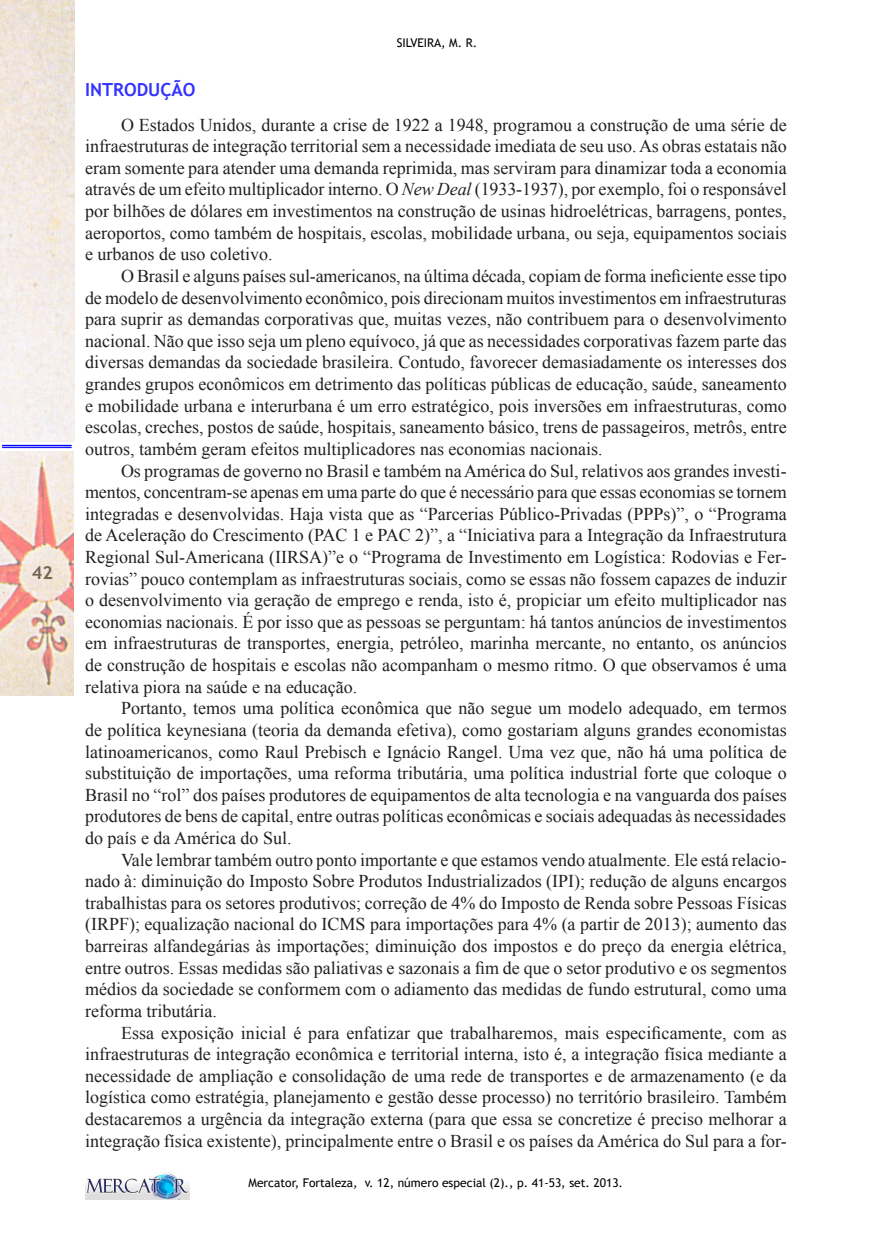
<style>
.page{position:relative;width:893px;height:1234px;background:#fff}
.page>*{position:absolute;margin:0;border:0;box-sizing:border-box;transform-origin:0 0}
.t1{font:18px/21.6px "Times New Roman";color:#231f20;text-align:justify}
.SUBTÍTULO_1{font:700 18px "Trebuchet MS";color:#33f}
.t2{font:700 18px "Trebuchet MS";color:#000}
.t3{font:12px "Trebuchet MS";color:#000}
.s1{font-style:italic}
</style>
<div class="page">
<img style="left:85px;top:1172px;width:105px;height:27px">
<img style="left:0;top:451px;width:74px;height:244px">
<img style="left:0;top:0;width:74px;height:442px">
<hr style="left:2px;top:445px;width:70px;height:1px;background:#00f">
<hr style="left:2px;top:447px;width:70px;height:1px;background:#00f">
<p class="t2" style="left:32px;top:561px;width:23px">42</p>
<p class="t3" style="left:397px;top:36px;width:82px">SILVEIRA, M. R.</p>
<p class="SUBTÍTULO_1" style="left:85px;top:79px;width:112px">INTRODUÇÃO</p>
<p class="t1" style="left:85px;top:113px;width:703px;text-indent:36px">O Estados Unidos, durante a crise de 1922 a 1948, programou a construção de uma série de infraestruturas de integração territorial sem a necessidade imediata de seu uso. As obras estatais não eram somente para atender uma demanda reprimida, mas serviram para dinamizar toda a economia através de um efeito multiplicador interno. O <span class="s1">New Deal</span> (1933-1937), por exemplo, foi o responsável por bilhões de dólares em investimentos na construção de usinas hidroelétricas, barragens, pontes, aeroportos, como também de hospitais, escolas, mobilidade urbana, ou seja, equipamentos sociais e urbanos de uso coletivo.</p>
<p class="t1" style="left:85px;top:265px;width:703px;text-indent:36px">O Brasil e alguns países sul-americanos, na última década, copiam de forma ineficiente esse tipo de modelo de desenvolvimento econômico, pois direcionam muitos investimentos em infraestruturas para suprir as demandas corporativas que, muitas vezes, não contribuem para o desenvolvimento nacional. Não que isso seja um pleno equívoco, já que as necessidades corporativas fazem parte das diversas demandas da sociedade brasileira. Contudo, favorecer demasiadamente os interesses dos grandes grupos econômicos em detrimento das políticas públicas de educação, saúde, saneamento e mobilidade urbana e interurbana é um erro estratégico, pois inversões em infraestruturas, como escolas, creches, postos de saúde, hospitais, saneamento básico, trens de passageiros, metrôs, entre outros, também geram efeitos multiplicadores nas economias nacionais.</p>
<p class="t1" style="left:85px;top:459px;width:703px;text-indent:36px">Os programas de governo no Brasil e também na América do Sul, relativos aos grandes investi&shy;mentos, concentram-se apenas em uma parte do que é necessário para que essas economias se tornem integradas e desenvolvidas. Haja vista que as “Parcerias Público-Privadas (PPPs)”, o “Programa de Aceleração do Crescimento (PAC 1 e PAC 2)”, a “Iniciativa para a Integração da Infraestrutura Regional Sul-Americana (IIRSA)”e o “Programa de Investimento em Logística: Rodovias e Fer&shy;rovias” pouco contemplam as infraestruturas sociais, como se essas não fossem capazes de induzir o desenvolvimento via geração de emprego e renda, isto é, propiciar um efeito multiplicador nas economias nacionais. É por isso que as pessoas se perguntam: há tantos anúncios de investimentos em infraestruturas de transportes, energia, petróleo, marinha mercante, no entanto, os anúncios de construção de hospitais e escolas não acompanham o mesmo ritmo. O que observamos é uma relativa piora na saúde e na educação.</p>
<p class="t1" style="left:85px;top:697px;width:703px;text-indent:36px">Portanto, temos uma política econômica que não segue um modelo adequado, em termos de política keynesiana (teoria da demanda efetiva), como gostariam alguns grandes economistas latinoamericanos, como Raul Prebisch e Ignácio Rangel. Uma vez que, não há uma política de substituição de importações, uma reforma tributária, uma política industrial forte que coloque o Brasil no “rol” dos países produtores de equipamentos de alta tecnologia e na vanguarda dos países produtores de bens de capital, entre outras políticas econômicas e sociais adequadas às necessidades do país e da América do Sul.</p>
<p class="t1" style="left:85px;top:848px;width:703px;text-indent:36px">Vale lembrar também outro ponto importante e que estamos vendo atualmente. Ele está relacio&shy;nado à: diminuição do Imposto Sobre Produtos Industrializados (IPI); redução de alguns encargos trabalhistas para os setores produtivos; correção de 4% do Imposto de Renda sobre Pessoas Físicas (IRPF); equalização nacional do ICMS para importações para 4% (a partir de 2013); aumento das barreiras alfandegárias às importações; diminuição dos impostos e do preço da energia elétrica, entre outros. Essas medidas são paliativas e sazonais a fim de que o setor produtivo e os segmentos médios da sociedade se conformem com o adiamento das medidas de fundo estrutural, como uma reforma tributária.</p>
<p class="t1" style="left:85px;top:1021px;width:703px;text-indent:36px">Essa exposição inicial é para enfatizar que trabalharemos, mais especificamente, com as infraestruturas de integração econômica e territorial interna, isto é, a integração física mediante a necessidade de ampliação e consolidação de uma rede de transportes e de armazenamento (e da logística como estratégia, planejamento e gestão desse processo) no território brasileiro. Também destacaremos a urgência da integração externa (para que essa se concretize é preciso melhorar a integração física existente), principalmente entre o Brasil e os países da América do Sul para a for-</p>
<p class="t3" style="left:249px;top:1175px;width:376px">Mercator, Fortaleza, v. 12, número especial (2)., p. 41-53, set. 2013.</p>
</div>
